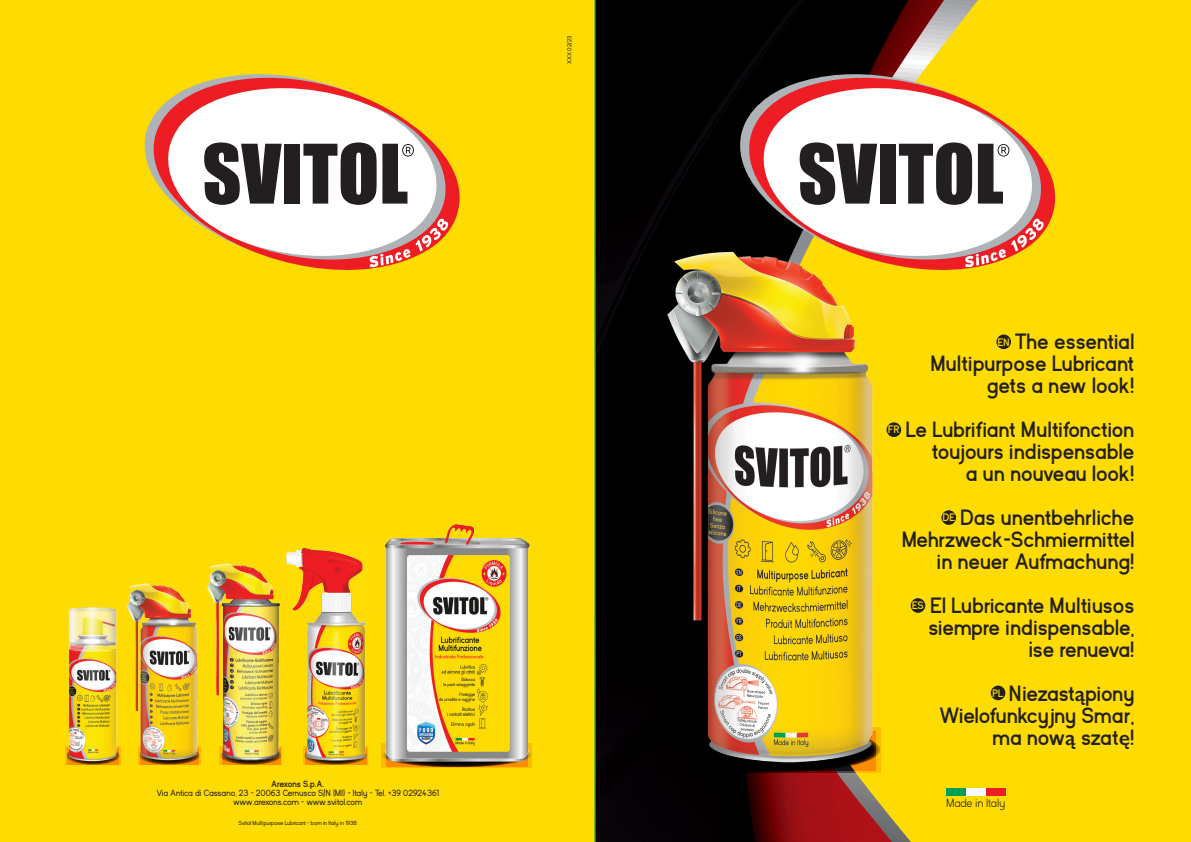
<style>
.page{position:relative;width:1191px;height:842px;background:#fff}
.page>*{position:absolute;margin:0;border:0;box-sizing:border-box;transform-origin:0 0}
.t1{font:700 22px "Kayak Sans";color:#231f20}
.t2{font:300 12px "Kayak Sans";color:#231f20}
.t3{font:700 10.8px "Kayak Sans";color:#ffdc01}
.t4{font:9px "Kayak Sans";color:#231f20}
.t5{font:9px "Kayak Sans";letter-spacing:-.04em;color:#231f20}
.t6{font:700 9px "Kayak Sans";letter-spacing:-.03em;color:#231f20}
.t7{font:6px "Kayak Sans";color:#231f20}
.s1{font-family:"Gill Sans";font-weight:600}
</style>
<div class="page">
<div style="left:0;top:0;width:595px;height:842px;background:#ffdc01"></div>
<div style="left:595px;top:0;width:139px;height:842px;background:#000"></div>
<div style="left:734px;top:0;width:457px;height:842px;background:#ffdc01"></div>
<svg style="left:742px;top:0;width:236px;height:842px;background:#bf980b"></svg>
<div style="left:946px;top:788px;width:59px;height:7px;background:#fff"></div>
<div style="left:946px;top:788px;width:19px;height:7px;background:#00a04e"></div>
<div style="left:985px;top:788px;width:20px;height:7px;background:#ee1d23"></div>
<svg style="left:303px;top:746px;width:65px;height:19px"></svg>
<svg style="left:381px;top:743px;width:150px;height:24px"></svg>
<svg style="left:740px;top:74px;width:313px;height:161px"></svg>
<svg style="left:744px;top:76px;width:311px;height:194px"></svg>
<svg style="left:799px;top:142px;width:78px;height:63px"></svg>
<div style="left:879px;top:144px;width:16px;height:60px;background:#231f20"></div>
<svg style="left:899px;top:142px;width:73px;height:63px"></svg>
<svg style="left:965px;top:219px;width:78px;height:48px"></svg>
<svg style="left:978px;top:144px;width:31px;height:60px"></svg>
<svg style="left:148px;top:76px;width:311px;height:194px"></svg>
<svg style="left:204px;top:142px;width:78px;height:63px"></svg>
<div style="left:284px;top:144px;width:16px;height:60px;background:#231f20"></div>
<svg style="left:303px;top:142px;width:73px;height:63px"></svg>
<svg style="left:369px;top:219px;width:79px;height:48px"></svg>
<svg style="left:382px;top:144px;width:32px;height:60px"></svg>
<img style="left:59px;top:604px;width:65px;height:163px">
<img style="left:384px;top:523px;width:146px;height:242px">
<img style="left:283px;top:542px;width:89px;height:222px">
<img style="left:124px;top:577px;width:80px;height:191px">
<img style="left:204px;top:559px;width:81px;height:208px">
<img style="left:665px;top:235px;width:242px;height:552px">
<div style="left:996px;top:334px;width:15px;height:15px;background:#231f20;border-radius:50%"></div>
<div style="left:886px;top:422px;width:15px;height:15px;background:#231f20;border-radius:50%"></div>
<div style="left:910px;top:598px;width:15px;height:15px;background:#231f20;border-radius:50%"></div>
<div style="left:941px;top:510px;width:15px;height:15px;background:#231f20;border-radius:50%"></div>
<div style="left:990px;top:686px;width:15px;height:14px;background:#231f20;border-radius:50%"></div>
<p class="t7" style="left:566px;top:64px;width:29px;rotate:-90deg">XXX 02/23</p>
<p class="t6" style="left:271px;top:779px;width:54px">Arexons S.p.A.</p>
<p class="t4" style="left:156px;top:788px;width:284px">Via Antica di Cassano, 23 - 20063 Cernusco S/N (MI) - Italy - Tel. +39 02924361</p>
<p class="t5" style="left:233px;top:797px;width:131px">www.arexons.com - www.svitol.com</p>
<p class="t7" style="left:239px;top:820px;width:120px">Svitol Multipurpose Lubricant - born in Italy in 1938</p>
<p class="t1" style="left:1014px;top:329px;width:121px">The essential</p>
<p class="t1" style="left:930px;top:351px;width:205px">Multipurpose Lubricant</p>
<p class="t1" style="left:986px;top:373px;width:149px">gets a new look!</p>
<p class="t1" style="left:906px;top:417px;width:230px">Le Lubrifiant Multifonction</p>
<p class="t1" style="left:931px;top:439px;width:204px">toujours indispensable</p>
<p class="t1" style="left:966px;top:461px;width:170px">a un nouveau look!</p>
<p class="t1" style="left:960px;top:505px;width:175px">Das unentbehrliche</p>
<p class="t1" style="left:902px;top:527px;width:234px">Mehrzweck-Schmiermittel</p>
<p class="t1" style="left:936px;top:549px;width:199px">in neuer Aufmachung!</p>
<p class="t1" style="left:930px;top:593px;width:205px">El Lubricante Multiusos</p>
<p class="t1" style="left:928px;top:615px;width:207px">siempre indispensable,</p>
<p class="t1" style="left:1028px;top:637px;width:107px">¡se renueva!</p>
<p class="t1" style="left:1009px;top:681px;width:126px">Niezast<span class="s1">ą</span>piony</p>
<p class="t1" style="left:939px;top:703px;width:197px">Wielofunkcyjny Smar,</p>
<p class="t1" style="left:992px;top:725px;width:143px">ma now<span class="s1">ą</span> szat<span class="s1">ę</span>!</p>
<p class="t3" style="left:998px;top:336px;width:13px">EN</p>
<p class="t3" style="left:888px;top:424px;width:13px">FR</p>
<p class="t3" style="left:942px;top:511px;width:14px">DE</p>
<p class="t3" style="left:912px;top:600px;width:13px">ES</p>
<p class="t3" style="left:992px;top:687px;width:12px">PL</p>
<p class="t2" style="left:946px;top:796px;width:60px">Made in Italy</p>
</div>
